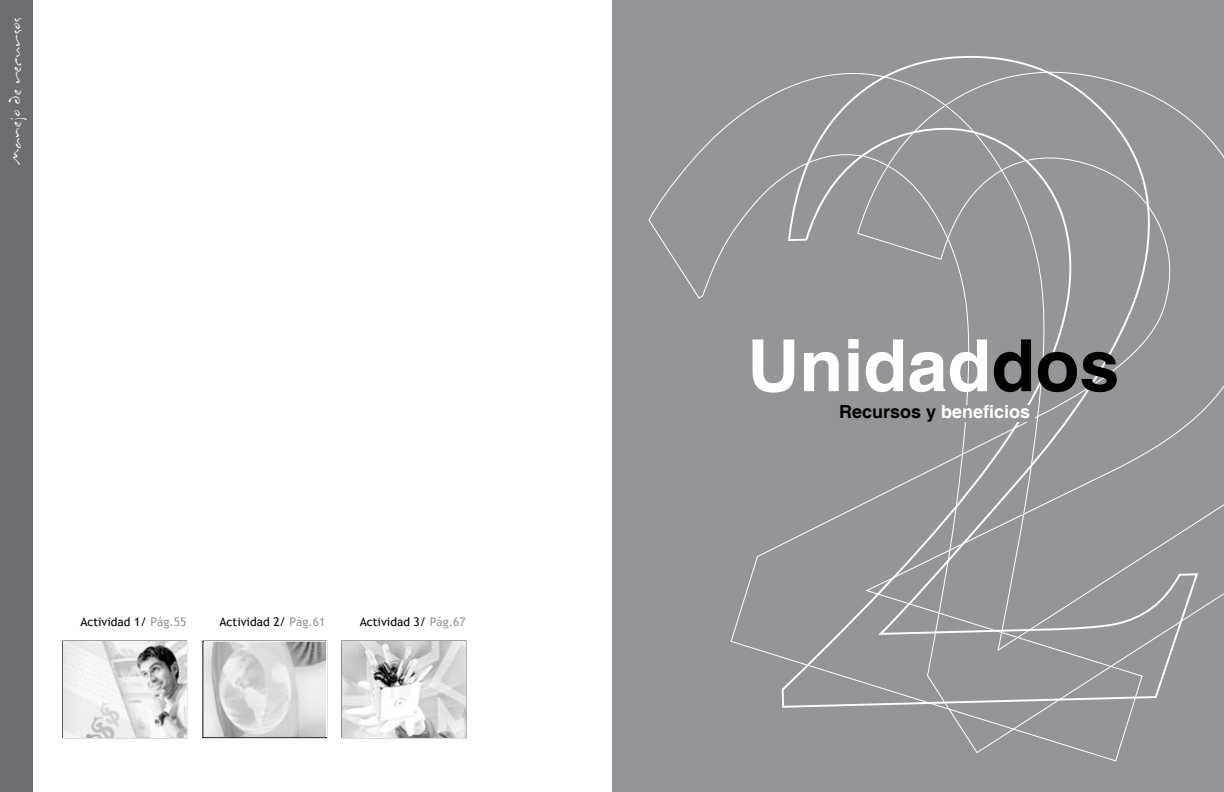
<style>
.page{position:relative;width:1224px;height:792px;background:#fff}
.page>*{position:absolute;margin:0;border:0;box-sizing:border-box;transform-origin:0 0}
.t1{font:700 72px "Helvetica";color:#fff}
.t2{font:700 18px "Helvetica";color:#fff}
.t3{font:17.7px "Inkburrow";color:#fff}
.t4{font:12px "Trebuchet MS";color:#000}
.s1{color:#939598}
.s2{color:#000}
</style>
<div class="page">
<div style="left:612px;top:0;width:612px;height:792px;background:#939598"></div>
<div style="left:0;top:0;width:32px;height:792px;background:#6d6e71"></div>
<img style="left:63px;top:642px;width:123px;height:95px">
<img style="left:204px;top:642px;width:122px;height:95px">
<img style="left:343px;top:642px;width:122px;height:95px">
<svg style="left:648px;top:90px;width:576px;height:664px"></svg>
<svg style="left:781px;top:56px;width:419px;height:653px"></svg>
<div style="left:938px;top:406px;width:97px;height:16px;background:#939598"></div>
<h3 class="t3" style="left:5px;top:166px;width:150px;rotate:-90deg">Manejo de recursos</h3>
<p class="t4" style="left:80px;top:615px;width:107px">Actividad 1/ <span class="s1">Pág.55</span></p>
<p class="t4" style="left:220px;top:615px;width:107px">Actividad 2/ <span class="s1">Pág.61</span></p>
<p class="t4" style="left:360px;top:615px;width:107px">Actividad 3/ <span class="s1">Pág.67</span></p>
<h1 class="t1" style="left:747px;top:322px;width:374px">Unidad<span class="s2">dos</span></h1>
<h2 class="t2" style="left:839px;top:401px;width:193px"><span class="s2">Recursos y</span> beneficios</h2>
</div>
